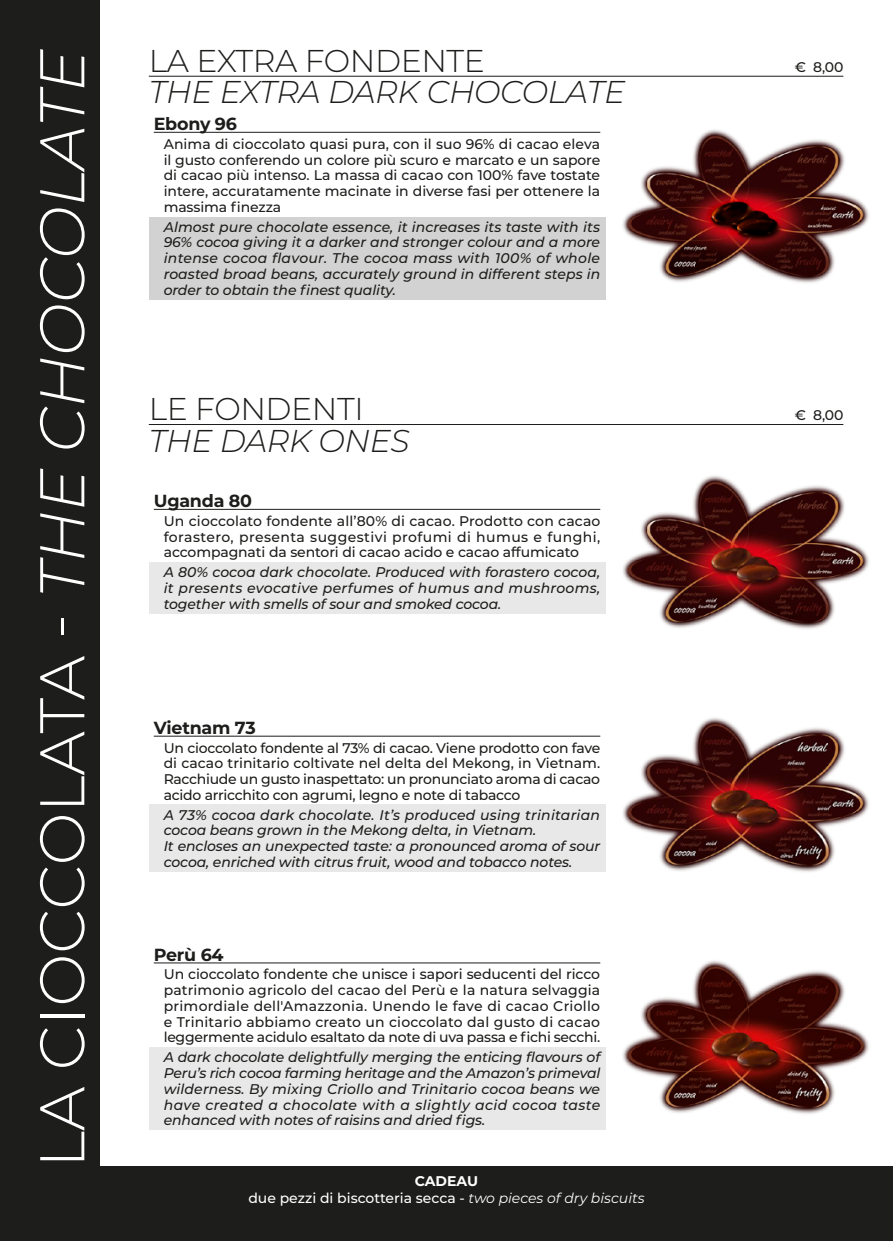
<style>
.page{position:relative;width:893px;height:1241px;background:#fff}
.page>*{position:absolute;margin:0;border:0;box-sizing:border-box;transform-origin:0 0}
.t1{font:300 63px "Montserrat";color:#fff}
.t2{font:italic 300 31.5px "Montserrat";letter-spacing:-.015em;color:#1d1d1b}
.t3{font:300 31.5px "Montserrat";letter-spacing:-.015em;color:#1d1d1b}
.t4{font:700 17.5px "Montserrat";letter-spacing:-.015em;color:#1d1d1b}
.t5{font:500 14px/15.8px "Montserrat";letter-spacing:-.015em;color:#1d1d1b;text-align:justify}
.t6{font:italic 500 14px/15.8px "Montserrat";letter-spacing:-.01em;color:#1d1d1b;text-align:justify}
.t7{font:500 14px/16.8px "Montserrat";color:#fff;text-align:center}
.s1{font-style:italic}
.s2{font-weight:700}
.s3{font-weight:400;font-style:italic}
</style>
<div class="page">
<hr style="left:154px;top:509px;width:446px;height:1px;background:#1d1d1b">
<div style="left:149px;top:562px;width:456px;height:51px;background:#e8e8e8"></div>
<img style="left:622px;top:475px;width:247px;height:154px">
<hr style="left:154px;top:735px;width:446px;height:1px;background:#1d1d1b">
<div style="left:149px;top:804px;width:456px;height:67px;background:#e8e8e8"></div>
<img style="left:622px;top:718px;width:247px;height:154px">
<hr style="left:154px;top:962px;width:446px;height:1px;background:#1d1d1b">
<div style="left:149px;top:1047px;width:456px;height:83px;background:#e8e8e8"></div>
<img style="left:622px;top:960px;width:247px;height:154px">
<hr style="left:154px;top:132px;width:446px;height:1px;background:#1d1d1b">
<div style="left:149px;top:217px;width:456px;height:82px;background:#d2d2d2"></div>
<div style="left:0;top:1166px;width:893px;height:74px;background:#1d1d1b"></div>
<img style="left:622px;top:129px;width:247px;height:154px">
<div style="left:0;top:0;width:99px;height:1240px;background:#1d1d1b"></div>
<hr style="left:149px;top:76px;width:694px;height:1px;background:#1d1d1b">
<hr style="left:149px;top:424px;width:694px;height:1px;background:#1d1d1b">
<h1 class="t1" style="left:19px;top:1167px;width:1120px;rotate:-90deg">LA CIOCCOLATA - <span class="s1">THE CHOCOLATE</span></h1>
<h2 class="t3" style="left:149px;top:39px;width:338px">LA EXTRA FONDENTE</h2>
<h2 class="t2" style="left:149px;top:71px;width:478px">THE EXTRA DARK CHOCOLATE</h2>
<p class="t4" style="left:154px;top:111px;width:85px">Ebony 96</p>
<p class="t5" style="left:164px;top:135px;width:438px">Anima di cioccolato quasi pura, con il suo 96% di cacao eleva il gusto conferendo un colore più scuro e marcato e un sapore di cacao più intenso. La massa di cacao con 100% fave tostate intere, accuratamente macinate in diverse fasi per ottenere la massima finezza</p>
<p class="t6" style="left:164px;top:218px;width:438px">Almost pure chocolate essence, it increases its taste with its 96% cocoa giving it a darker and stronger colour and a more intense cocoa flavour. The cocoa mass with 100% of whole roasted broad beans, accurately ground in different steps in order to obtain the finest quality.</p>
<h2 class="t3" style="left:149px;top:387px;width:216px">LE FONDENTI</h2>
<h2 class="t2" style="left:149px;top:419px;width:262px">THE DARK ONES</h2>
<p class="t4" style="left:154px;top:488px;width:100px">Uganda 80</p>
<p class="t5" style="left:164px;top:512px;width:438px">Un cioccolato fondente all’80% di cacao. Prodotto con cacao forastero, presenta suggestivi profumi di humus e funghi, accompagnati da sentori di cacao acido e cacao affumicato</p>
<p class="t6" style="left:164px;top:563px;width:438px">A 80% cocoa dark chocolate. Produced with forastero cocoa, it presents evocative perfumes of humus and mushrooms, together with smells of sour and smoked cocoa.</p>
<p class="t4" style="left:154px;top:715px;width:103px">Vietnam 73</p>
<p class="t5" style="left:164px;top:739px;width:438px">Un cioccolato fondente al 73% di cacao. Viene prodotto con fave di cacao trinitario coltivate nel delta del Mekong, in Vietnam.<br>Racchiude un gusto inaspettato: un pronunciato aroma di cacao acido arricchito con agrumi, legno e note di tabacco</p>
<p class="t6" style="left:164px;top:806px;width:438px;text-align:left">A 73% cocoa dark chocolate. It’s produced using trinitarian cocoa beans grown in the Mekong delta, in Vietnam.<br>It encloses an unexpected taste: a pronounced aroma of sour cocoa, enriched with citrus fruit, wood and tobacco notes.</p>
<p class="t4" style="left:154px;top:942px;width:71px">Perù 64</p>
<p class="t5" style="left:164px;top:965px;width:438px">Un cioccolato fondente che unisce i sapori seducenti del ricco patrimonio agricolo del cacao del Perù e la natura selvaggia primordiale dell'Amazzonia. Unendo le fave di cacao Criollo e Trinitario abbiamo creato un cioccolato dal gusto di cacao leggermente acidulo esaltato da note di uva passa e fichi secchi.</p>
<p class="t6" style="left:164px;top:1048px;width:438px">A dark chocolate delightfully merging the enticing flavours of Peru’s rich cocoa farming heritage and the Amazon’s primeval wilderness. By mixing Criollo and Trinitario cocoa beans we have created a chocolate with a slightly acid cocoa taste enhanced with notes of raisins and dried figs.</p>
<p class="t7" style="left:248px;top:1172px;width:398px"><span class="s2">CADEAU<br></span>due pezzi di biscotteria secca - <span class="s3">two pieces of dry biscuits</span></p>
<p class="t5" style="left:795px;top:58px;width:50px">€ 8,00</p>
<p class="t5" style="left:795px;top:406px;width:50px">€ 8,00</p>
</div>
